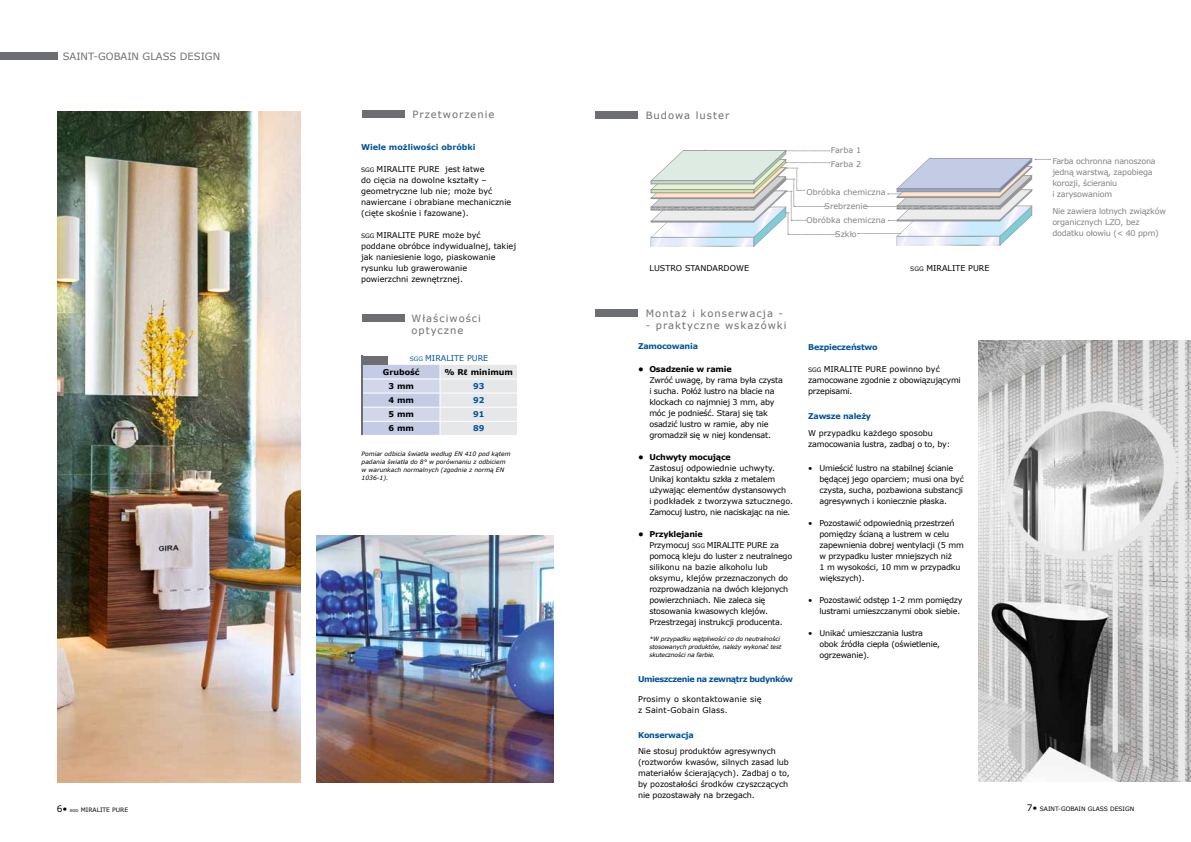
<style>
.page{position:relative;width:1191px;height:842px;background:#fff}
.page>*{position:absolute;margin:0;border:0;box-sizing:border-box;transform-origin:0 0}
.t1{font:10px/12px "Verdana";letter-spacing:.1em;color:#6d6e71}
.t2{font:10px "Verdana";color:#6d6e71}
.t3{font:9px "Verdana";color:#000}
.t4{font:8px/11px "Verdana";letter-spacing:-.025em;color:#000}
.t5{font:8px/11px "Verdana";color:#000}
.t6{font:8px/11px "Verdana";letter-spacing:-.025em;color:#808285}
.t7{font:8px/14px "Verdana";color:#808285}
.t8{font:700 8px "Verdana";letter-spacing:-.025em;color:#00539f}
.t9{font:700 8px "Verdana";letter-spacing:-.025em;color:#000}
.t10{font:8px/11px "Verdana";letter-spacing:.02em;color:#000}
.t11{font:700 8px "Verdana";letter-spacing:-.05em;color:#00539f}
.t12{font:700 8px "Verdana";color:#00539f}
.t13{font:8px/14.1px "Verdana";color:#00539f}
.t14{font:700 8px "Verdana";color:#000}
.t15{font:italic 6px/8px "Verdana";color:#000}
.t16{font:italic 6px/8px "Verdana";letter-spacing:-.025em;color:#000}
.t17{font:6px "Verdana";color:#000}
.s1{font-size:4px}
.s2{font-size:6px}
.s3{font-weight:700;color:#000}
.s4{font-family:"Myriad Pro"}
.s5{font-weight:700}
.s6{font-size:9px}
</style>
<div class="page">
<img style="left:978px;top:340px;width:213px;height:442px">
<img style="left:317px;top:536px;width:236px;height:246px">
<svg style="left:363px;top:365px;width:154px;height:70px;background:#dadde9"></svg>
<img style="left:57px;top:112px;width:244px;height:670px">
<svg style="left:857px;top:158px;width:193px;height:88px"></svg>
<svg style="left:650px;top:149px;width:186px;height:98px"></svg>
<div style="left:0;top:53px;width:57px;height:7px;background:#6d6e71"></div>
<div style="left:362px;top:110px;width:42px;height:7px;background:#6d6e71"></div>
<div style="left:595px;top:111px;width:43px;height:8px;background:#6d6e71"></div>
<div style="left:362px;top:314px;width:42px;height:8px;background:#6d6e71"></div>
<div style="left:595px;top:309px;width:43px;height:8px;background:#6d6e71"></div>
<hr style="left:361px;top:356px;width:2px;height:79px;background:#6d6e71">
<div style="left:361px;top:356px;width:26px;height:9px;background:#6d6e71"></div>
<p class="t2" style="left:63px;top:49px;width:159px">SAINT-GOBAIN GLASS DESIGN</p>
<p class="t3" style="left:57px;top:802px;width:12px">6•</p>
<p class="t17" style="left:70px;top:805px;width:60px"><span class="s1">SGG</span> MIRALITE PURE</p>
<p class="t1" style="left:412px;top:108px;width:84px">Przetworzenie</p>
<p class="t12" style="left:361px;top:141px;width:116px">Wiele możliwości obróbki</p>
<p class="t5" style="left:361px;top:163px;width:152px"><span class="s2">SGG</span> MIRALITE PURE jest łatwe<br>do cięcia na dowolne kształty – geometryczne lub nie; może być nawiercane i obrabiane mechanicznie (cięte skośnie i fazowane).</p>
<p class="t5" style="left:361px;top:229px;width:156px"><span class="s2">SGG</span> MIRALITE PURE może być poddane obróbce indywidualnej, takiej jak naniesienie logo, piaskowanie rysunku lub grawerowanie powierzchni zewnętrznej.</p>
<p class="t1" style="left:411px;top:312px;width:71px">Właściwości optyczne</p>
<p class="t13" style="left:383px;top:351px;width:107px;text-indent:27px"><span class="s2">SGG</span> MIRALITE PURE<br><span class="s3">Grubość</span></p>
<p class="t14" style="left:444px;top:366px;width:70px">% R<span class="s4">ℓ</span> minimum</p>
<p class="t9" style="left:388px;top:380px;width:27px">3 mm</p>
<p class="t8" style="left:473px;top:380px;width:13px">93</p>
<p class="t9" style="left:388px;top:395px;width:27px">4 mm</p>
<p class="t8" style="left:473px;top:395px;width:13px">92</p>
<p class="t9" style="left:388px;top:409px;width:27px">5 mm</p>
<p class="t8" style="left:473px;top:409px;width:13px">91</p>
<p class="t9" style="left:388px;top:423px;width:27px">6 mm</p>
<p class="t8" style="left:473px;top:423px;width:13px">89</p>
<p class="t15" style="left:361px;top:450px;width:150px">Pomiar odbicia światła według EN 410 pod kątem padania światła do 8° w porównaniu z odbiciem w warunkach normalnych (zgodnie z normą EN 1036-1).</p>
<p class="t1" style="left:645px;top:109px;width:85px">Budowa luster</p>
<p class="t7" style="left:831px;top:143px;width:32px">Farba 1<br>Farba 2</p>
<p class="t7" style="left:806px;top:185px;width:81px;text-align:center">Obróbka chemiczna<br>Srebrzenie<br>Obróbka chemiczna<br>Szkło</p>
<p class="t5" style="left:649px;top:263px;width:101px">LUSTRO STANDARDOWE</p>
<p class="t5" style="left:910px;top:263px;width:81px"><span class="s2">SGG</span> MIRALITE PURE</p>
<p class="t1" style="left:646px;top:307px;width:139px">Montaż i konserwacja -</p>
<p class="t1" style="left:646px;top:319px;width:142px">- praktyczne wskazówki</p>
<p class="t8" style="left:638px;top:340px;width:61px">Zamocowania</p>
<p class="t9" style="left:638px;top:363px;width:95px">• Osadzenie w ramie</p>
<p class="t4" style="left:649px;top:374px;width:135px">Zwróć uwagę, by rama była czysta i sucha. Połóż lustro na blacie na klockach co najmniej 3 mm, aby móc je podnieść. Staraj się tak osadzić lustro w ramie, aby nie gromadził się w niej kondensat.</p>
<p class="t9" style="left:638px;top:451px;width:94px">• Uchwyty mocujące</p>
<p class="t4" style="left:649px;top:462px;width:145px">Zastosuj odpowiednie uchwyty.<br>Unikaj kontaktu szkła z metalem używając elementów dystansowych<br>i podkładek z tworzywa sztucznego.<br>Zamocuj lustro, nie naciskając na nie.</p>
<p class="t4" style="left:649px;top:528px;width:144px;text-indent:-11px"><span class="s5">• Przyklejanie<br></span>Przymocuj <span class="s2">SGG</span> MIRALITE PURE za pomocą kleju do luster z neutralnego silikonu na bazie alkoholu lub oksymu, klejów przeznaczonych do rozprowadzania na dwóch klejonych powierzchniach. Nie zaleca się stosowania kwasowych klejów.<br>Przestrzegaj instrukcji producenta.</p>
<p class="t16" style="left:649px;top:635px;width:133px">*W przypadku wątpliwości co do neutralności stosowanych produktów, należy wykonać test skuteczności na farbie.</p>
<p class="t11" style="left:638px;top:673px;width:156px">Umieszczenie na zewnątrz budynków</p>
<p class="t10" style="left:638px;top:693px;width:125px">Prosimy o skontaktowanie się z Saint-Gobain Glass.</p>
<p class="t8" style="left:638px;top:729px;width:57px">Konserwacja</p>
<p class="t4" style="left:638px;top:746px;width:153px">Nie stosuj produktów agresywnych (roztworów kwasów, silnych zasad lub materiałów ścierających). Zadbaj o to, by pozostałości środków czyszczących nie pozostawały na brzegach.</p>
<p class="t8" style="left:808px;top:341px;width:71px">Bezpieczeństwo</p>
<p class="t4" style="left:808px;top:364px;width:154px"><span class="s2">SGG</span> MIRALITE PURE powinno być zamocowane zgodnie z obowiązującymi przepisami.</p>
<p class="t8" style="left:808px;top:410px;width:64px">Zawsze należy</p>
<p class="t4" style="left:808px;top:427px;width:144px">W przypadku każdego sposobu zamocowania lustra, zadbaj o to, by:</p>
<p class="t4" style="left:819px;top:462px;width:146px;text-indent:-11px">• Umieścić lustro na stabilnej ścianie będącej jego oparciem; musi ona być czysta, sucha, pozbawiona substancji agresywnych i koniecznie płaska.</p>
<p class="t4" style="left:819px;top:517px;width:146px;text-indent:-11px">• Pozostawić odpowiednią przestrzeń pomiędzy ścianą a lustrem w celu zapewnienia dobrej wentylacji (5 mm w przypadku luster mniejszych niż<br>1 m wysokości, 10 mm w przypadku większych).</p>
<p class="t4" style="left:819px;top:594px;width:145px;text-indent:-11px">• Pozostawić odstęp 1-2 mm pomiędzy lustrami umieszczanymi obok siebie.</p>
<p class="t4" style="left:819px;top:627px;width:122px;text-indent:-11px">• Unikać umieszczania lustra obok źródła ciepła (oświetlenie, ogrzewanie).</p>
<p class="t6" style="left:1052px;top:156px;width:105px">Farba ochronna nanoszona jedną warstwą, zapobiega korozji, ścieraniu<br>i zarysowaniom</p>
<p class="t6" style="left:1052px;top:206px;width:115px">Nie zawiera lotnych związków organicznych LZO, bez dodatku ołowiu (&lt; 40 ppm)</p>
<p class="t17" style="left:1026px;top:805px;width:109px"><span class="s6">7•</span> SAINT-GOBAIN GLASS DESIGN</p>
</div>
